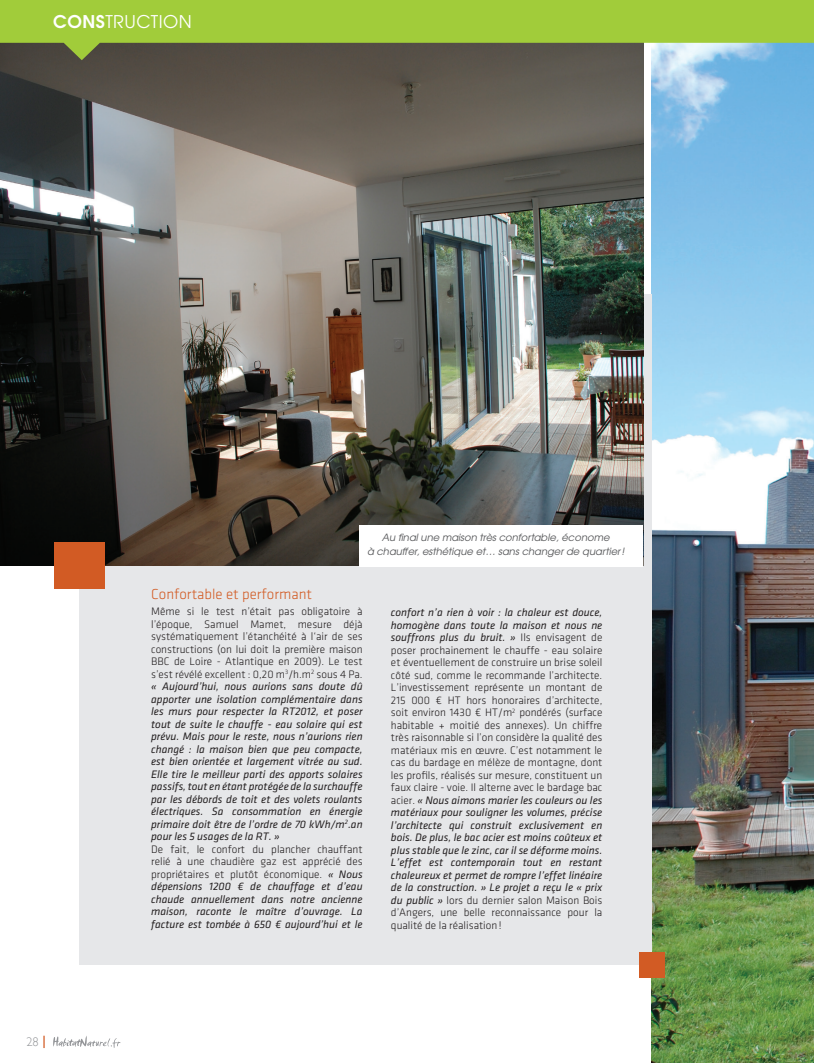
<style>
.page{position:relative;width:815px;height:1063px;background:#fff}
.page>*{position:absolute;margin:0;border:0;box-sizing:border-box;transform-origin:0 0}
.t1{font:17.5px "Te X Gyre Adventor";letter-spacing:.025em;color:#fff}
.t2{font:300 15px "Klavika";color:#d25b24}
.t3{font:300 12.5px "Gill Sans";color:#939598}
.t4{font:300 11.25px/12.5px "Klavika";color:#231f20;text-align:justify}
.t5{font:italic 11.25px/12.5px "Klavika";color:#231f20;text-align:justify}
.t6{font:italic 10px/13.8px "Te X Gyre Adventor";color:#57585a;text-align:center}
.s1{font-weight:700}
.s2{font-weight:300;font-style:normal}
.s3{font-weight:400;font-style:italic}
</style>
<div class="page">
<hr style="left:51px;top:0;width:3px;height:1063px;background:#231f20">
<svg style="left:53px;top:1036px;width:67px;height:12px"></svg>
<svg style="left:43px;top:1036px;width:2px;height:12px"></svg>
<img style="left:652px;top:60px;width:162px;height:1003px">
<div style="left:80px;top:295px;width:572px;height:670px;background:#e6e7e9"></div>
<img style="left:0;top:60px;width:643px;height:505px">
<svg style="left:0;top:0;width:814px;height:60px;background:#8caa49"></svg>
<div style="left:53px;top:13px;width:374px;height:22px;background:#a1cc3a"></div>
<div style="left:0;top:0;width:10px;height:10px;background:#a1cc3a"></div>
<div style="left:639px;top:952px;width:26px;height:26px;background:#d25b24"></div>
<div style="left:360px;top:525px;width:283px;height:41px;background:#fff"></div>
<div style="left:54px;top:542px;width:51px;height:46px;background:#d25b24"></div>
<h1 class="t1" style="left:53px;top:7px;width:140px"><span class="s1">CONS</span>TRUCTION</h1>
<p class="t3" style="left:26px;top:1035px;width:14px">28</p>
<p class="t6" style="left:367px;top:530px;width:259px">Au final une maison très confortable, économe<br>à chauffer, esthétique et… sans changer de quartier!</p>
<h2 class="t2" style="left:151px;top:586px;width:162px">Confortable et performant</h2>
<p class="t5" style="left:151px;top:605px;width:213px"><span class="s2">Même si le test n’était pas obligatoire à l’époque, Samuel Mamet, mesure déjà systématiquement l’étanchéité à l‘air de ses constructions (on lui doit la première maison BBC de Loire - Atlantique en 2009). Le test s’est révélé excellent : 0,20 m</span><sup>3</sup><span class="s2">/h.m</span><sup>2</sup> <span class="s2">sous 4 Pa. </span>« Aujourd’hui, nous aurions sans doute dû apporter une isolation complémentaire dans les murs pour respecter la RT2012, et poser tout de suite le chauffe - eau solaire qui est prévu. Mais pour le reste, nous n’aurions rien changé : la maison bien que peu compacte, est bien orientée et largement vitrée au sud.<br>Elle tire le meilleur parti des apports solaires passifs, tout en étant protégée de la surchauffe par les débords de toit et des volets roulants électriques. Sa consommation en énergie primaire doit être de l’ordre de 70 kWh/m<sup>2</sup>.an pour les 5 usages de la RT. »</p>
<p class="t5" style="left:151px;top:843px;width:213px"><span class="s2">De fait, le confort du plancher chauffant relié à une chaudière gaz est apprécié des propriétaires et plutôt économique.</span> « Nous dépensions 1200 € de chauffage et d’eau chaude annuellement dans notre ancienne maison, raconte le maître d’ouvrage. La facture est tombée à 650 € aujourd’hui et le</p>
<p class="t4" style="left:391px;top:607px;width:213px"><span class="s3">confort n’a rien à voir : la chaleur est douce, homogène dans toute la maison et nous ne souffrons plus du bruit. »</span> Ils envisagent de poser prochainement le chauffe - eau solaire et éventuellement de construire un brise soleil côté sud, comme le recommande l’architecte.<br>L’investissement représente un montant de 215 000 € HT hors honoraires d’architecte, soit environ 1430 € HT/m<sup>2</sup> pondérés (surface habitable + moitié des annexes). Un chiffre très raisonnable si l’on considère la qualité des matériaux mis en œuvre. C’est notamment le cas du bardage en mélèze de montagne, dont les profils, réalisés sur mesure, constituent un faux claire - voie. Il alterne avec le bardage bac acier. <span class="s3">« Nous aimons marier les couleurs ou les matériaux pour souligner les volumes, précise l’architecte qui construit exclusivement en bois. De plus, le bac acier est moins coûteux et plus stable que le zinc, car il se déforme moins.<br>L’effet est contemporain tout en restant chaleureux et permet de rompre l’effet linéaire de la construction. » Le projet a reçu le « prix du public »</span> lors du dernier salon Maison Bois d’Angers, une belle reconnaissance pour la qualité de la réalisation!</p>
</div>
